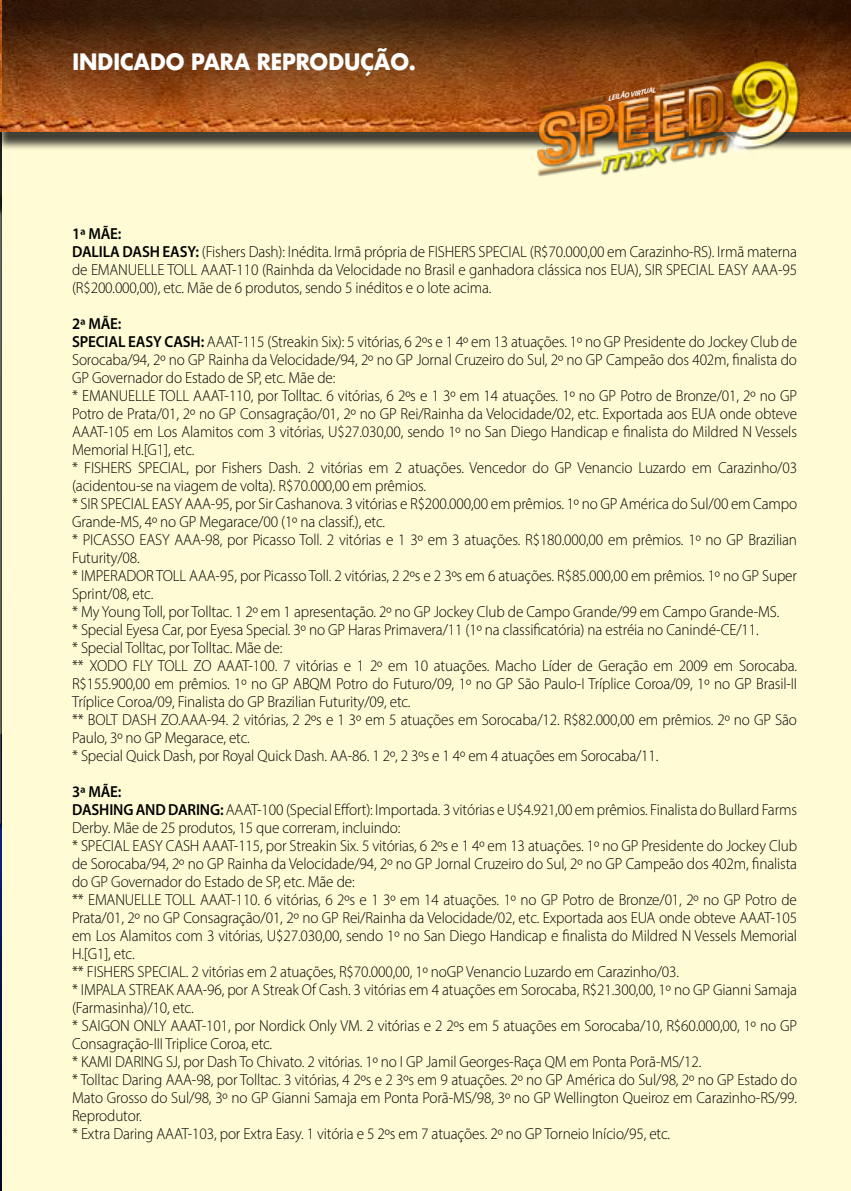
<style>
.page{position:relative;width:851px;height:1191px;background:#fff}
.page>*{position:absolute;margin:0;border:0;box-sizing:border-box;transform-origin:0 0}
.t1{font:700 22px "Futura";letter-spacing:-.03em;color:#fff;scale:.95 1}
.t2{font:300 16px/18px "Myriad Pro";letter-spacing:-.01em;color:#000;scale:.95 1}
.t3{font:italic 700 7.4px "Myriad Pro";color:#fff}
.s1{font-weight:600}
</style>
<div class="page">
<hr style="left:0;top:828px;width:2px;height:363px;background:#000">
<div style="left:0;top:191px;width:7px;height:639px;background:#000;opacity:.75"></div>
<img style="left:0;top:193px;width:1px;height:630px">
<hr style="left:0;top:0;width:2px;height:204px;background:#000">
<div style="left:2px;top:0;width:848px;height:1191px;background:#fffcd5"></div>
<div style="left:0;top:0;width:850px;height:151px;background:#000;opacity:.75"></div>
<img style="left:0;top:0;width:850px;height:132px">
<svg style="left:2px;top:0;width:848px;height:126px;background:#6d3813"></svg>
<img style="left:510px;top:52px;width:309px;height:125px">
<h1 class="t1" style="left:72px;top:46px;width:363px">INDICADO PARA REPRODUÇÃO.</h1>
<p class="t3" style="left:607px;top:93px;width:50px;rotate:-10deg">LEILÃO VIRTUAL</p>
<p class="t2" style="left:72px;top:224px;width:764px"><span class="s1">1ª MÃE:<br>DALILA DASH EASY:</span> (Fishers Dash): Inédita. Irmã própria de FISHERS SPECIAL (R$70.000,00 em Carazinho-RS). Irmã materna de EMANUELLE TOLL AAAT-110 (Rainhda da Velocidade no Brasil e ganhadora clássica nos EUA), SIR SPECIAL EASY AAA-95 (R$200.000,00), etc. Mãe de 6 produtos, sendo 5 inéditos e o lote acima.</p>
<p class="t2" style="left:72px;top:314px;width:764px"><span class="s1">2ª MÃE:<br>SPECIAL EASY CASH:</span> AAAT-115 (Streakin Six): 5 vitórias, 6 2ºs e 1 4º em 13 atuações. 1º no GP Presidente do Jockey Club de Sorocaba/94, 2º no GP Rainha da Velocidade/94, 2º no GP Jornal Cruzeiro do Sul, 2º no GP Campeão dos 402m, finalista do GP Governador do Estado de SP, etc. Mãe de:<br>* EMANUELLE TOLL AAAT-110, por Tolltac. 6 vitórias, 6 2ºs e 1 3º em 14 atuações. 1º no GP Potro de Bronze/01, 2º no GP Potro de Prata/01, 2º no GP Consagração/01, 2º no GP Rei/Rainha da Velocidade/02, etc. Exportada aos EUA onde obteve AAAT-105 em Los Alamitos com 3 vitórias, U$27.030,00, sendo 1º no San Diego Handicap e finalista do Mildred N Vessels Memorial H.[G1], etc.<br>* FISHERS SPECIAL, por Fishers Dash. 2 vitórias em 2 atuações. Vencedor do GP Venancio Luzardo em Carazinho/03 (acidentou-se na viagem de volta). R$70.000,00 em prêmios.<br>* SIR SPECIAL EASY AAA-95, por Sir Cashanova. 3 vitórias e R$200.000,00 em prêmios. 1º no GP América do Sul/00 em Campo Grande-MS, 4º no GP Megarace/00 (1º na classif.), etc.<br>* PICASSO EASY AAA-98, por Picasso Toll. 2 vitórias e 1 3º em 3 atuações. R$180.000,00 em prêmios. 1º no GP Brazilian Futurity/08.<br>* IMPERADOR TOLL AAA-95, por Picasso Toll. 2 vitórias, 2 2ºs e 2 3ºs em 6 atuações. R$85.000,00 em prêmios. 1º no GP Super Sprint/08, etc.<br>* My Young Toll, por Tolltac. 1 2º em 1 apresentação. 2º no GP Jockey Club de Campo Grande/99 em Campo Grande-MS.<br>* Special Eyesa Car, por Eyesa Special. 3º no GP Haras Primavera/11 (1º na classificatória) na estréia no Canindé-CE/11.<br>* Special Tolltac, por Tolltac. Mãe de:<br>** XODO FLY TOLL ZO AAAT-100. 7 vitórias e 1 2º em 10 atuações. Macho Líder de Geração em 2009 em Sorocaba.<br>R$155.900,00 em prêmios. 1º no GP ABQM Potro do Futuro/09, 1º no GP São Paulo-I Tríplice Coroa/09, 1º no GP Brasil-II Tríplice Coroa/09, Finalista do GP Brazilian Futurity/09, etc.<br>** BOLT DASH ZO.AAA-94. 2 vitórias, 2 2ºs e 1 3º em 5 atuações em Sorocaba/12. R$82.000,00 em prêmios. 2º no GP São Paulo, 3º no GP Megarace, etc.<br>* Special Quick Dash, por Royal Quick Dash. AA-86. 1 2º, 2 3ºs e 1 4º em 4 atuações em Sorocaba/11.</p>
<p class="t2" style="left:72px;top:782px;width:764px"><span class="s1">3ª MÃE:<br>DASHING AND DARING:</span> AAAT-100 (Special Effort): Importada. 3 vitórias e U$4.921,00 em prêmios. Finalista do Bullard Farms Derby. Mãe de 25 produtos, 15 que correram, incluindo:<br>* SPECIAL EASY CASH AAAT-115, por Streakin Six. 5 vitórias, 6 2ºs e 1 4º em 13 atuações. 1º no GP Presidente do Jockey Club de Sorocaba/94, 2º no GP Rainha da Velocidade/94, 2º no GP Jornal Cruzeiro do Sul, 2º no GP Campeão dos 402m, finalista do GP Governador do Estado de SP, etc. Mãe de:<br>** EMANUELLE TOLL AAAT-110. 6 vitórias, 6 2ºs e 1 3º em 14 atuações. 1º no GP Potro de Bronze/01, 2º no GP Potro de Prata/01, 2º no GP Consagração/01, 2º no GP Rei/Rainha da Velocidade/02, etc. Exportada aos EUA onde obteve AAAT-105 em Los Alamitos com 3 vitórias, U$27.030,00, sendo 1º no San Diego Handicap e finalista do Mildred N Vessels Memorial H.[G1], etc.<br>** FISHERS SPECIAL. 2 vitórias em 2 atuações, R$70.000,00, 1º noGP Venancio Luzardo em Carazinho/03.<br>* IMPALA STREAK AAA-96, por A Streak Of Cash. 3 vitórias em 4 atuações em Sorocaba, R$21.300,00, 1º no GP Gianni Samaja (Farmasinha)/10, etc.<br>* SAIGON ONLY AAAT-101, por Nordick Only VM. 2 vitórias e 2 2ºs em 5 atuações em Sorocaba/10, R$60.000,00, 1º no GP Consagração-III Triplice Coroa, etc.<br>* KAMI DARING SJ, por Dash To Chivato. 2 vitórias. 1º no I GP Jamil Georges-Raça QM em Ponta Porã-MS/12.<br>* Tolltac Daring AAA-98, por Tolltac. 3 vitórias, 4 2ºs e 2 3ºs em 9 atuações. 2º no GP América do Sul/98, 2º no GP Estado do Mato Grosso do Sul/98, 3º no GP Gianni Samaja em Ponta Porã-MS/98, 3º no GP Wellington Queiroz em Carazinho-RS/99.<br>Reprodutor.<br>* Extra Daring AAAT-103, por Extra Easy. 1 vitória e 5 2ºs em 7 atuações. 2º no GP Torneio Início/95, etc.</p>
</div>
